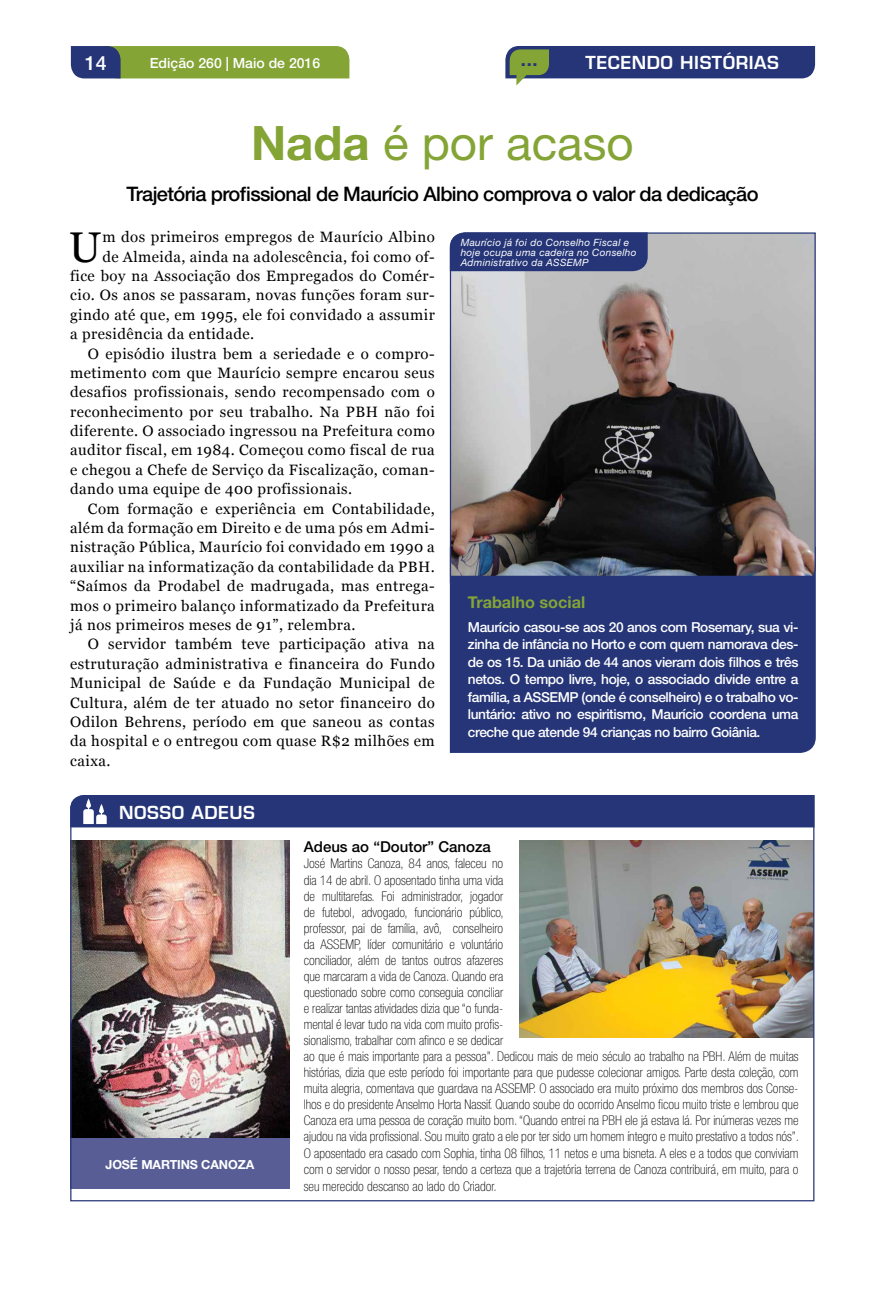
<style>
.page{position:relative;width:886px;height:1294px;background:#fff}
.page>*{position:absolute;margin:0;border:0;box-sizing:border-box;transform-origin:0 0}
.t1{font:47.5px "Helvetica Neue LT Std";color:#84a436}
.t2{font:43px "Georgia";color:#000}
.t3{font:500 21px "Helvetica Neue LT Std";color:#253577}
.t4{font:500 20px "Helvetica Neue LT Std";letter-spacing:-.03em;color:#000}
.t5{font:500 19.62px "Helvetica Neue LT Std";color:#fff}
.t6{font:600 17.5px "Eurostile LT Std";letter-spacing:.03em;color:#fff}
.t7{font:700 16.25px "Helvetica Neue LT Std";color:#84a436}
.t8{font:15px "Georgia";letter-spacing:.03em;color:#000}
.t9{font:500 15px "Helvetica Neue LT Std";color:#000}
.t10{font:500 14px "Helvetica Neue LT Std";color:#fff}
.t11{font:500 13.75px/17.5px "Helvetica Neue LT Std";letter-spacing:-.03em;color:#fff;text-align:justify}
.t12{font:100 condensed 13.38px/16px "Helvetica Neue LT Std";color:#000}
.t13{font:700 12.5px "Helvetica Neue LT Std";letter-spacing:-.01em;color:#fff}
.t14{font:italic 10px/10px "Helvetica Neue LT Std";letter-spacing:.03em;color:#fff}
.s1{font-weight:700}
</style>
<div class="page">
<svg style="left:71px;top:46px;width:278px;height:32px;background:#749142"></svg>
<svg style="left:505px;top:46px;width:310px;height:39px"></svg>
<div style="left:449px;top:583px;width:367px;height:170px;background:#253577"></div>
<svg style="left:449px;top:232px;width:367px;height:351px;background:#7d7a7c"></svg>
<div style="left:450px;top:232px;width:198px;height:39px;background:#253577"></div>
<img style="left:70px;top:795px;width:745px;height:406px">
<h3 class="t5" style="left:85px;top:52px;width:23px">14</h3>
<p class="t10" style="left:150px;top:55px;width:172px">Edição 260 | Maio de 2016</p>
<h3 class="t3" style="left:520px;top:46px;width:19px">...</h3>
<h3 class="t6" style="left:586px;top:52px;width:195px">TECENDO HISTÓRIAS</h3>
<h1 class="t1" style="left:251px;top:114px;width:384px"><span class="s1">Nada</span> é por acaso</h1>
<h3 class="t4" style="left:126px;top:182px;width:634px">Trajetória profissional de Maurício Albino comprova o valor da dedicação</h3>
<h2 class="t2" style="left:69px;top:221px;width:34px">U</h2>
<p class="t8" style="left:102px;top:228px;width:334px">m dos primeiros empregos de Maurício Albino</p>
<p class="t8" style="left:102px;top:247px;width:334px">de Almeida, ainda na adolescência, foi como of-</p>
<p class="t8" style="left:70px;top:267px;width:366px">fice boy na Associação dos Empregados do Comér-</p>
<p class="t8" style="left:70px;top:286px;width:366px">cio. Os anos se passaram, novas funções foram sur-</p>
<p class="t8" style="left:70px;top:305px;width:366px">gindo até que, em 1995, ele foi convidado a assumir</p>
<p class="t8" style="left:70px;top:325px;width:185px">a presidência da entidade.</p>
<p class="t8" style="left:88px;top:344px;width:348px">O episódio ilustra bem a seriedade e o compro-</p>
<p class="t8" style="left:70px;top:363px;width:366px">metimento com que Maurício sempre encarou seus</p>
<p class="t8" style="left:70px;top:383px;width:366px">desafios profissionais, sendo recompensado com o</p>
<p class="t8" style="left:70px;top:402px;width:366px">reconhecimento por seu trabalho. Na PBH não foi</p>
<p class="t8" style="left:70px;top:422px;width:366px">diferente. O associado ingressou na Prefeitura como</p>
<p class="t8" style="left:70px;top:441px;width:366px">auditor fiscal, em 1984. Começou como fiscal de rua</p>
<p class="t8" style="left:70px;top:460px;width:366px">e chegou a Chefe de Serviço da Fiscalização, coman-</p>
<p class="t8" style="left:70px;top:480px;width:283px">dando uma equipe de 400 profissionais.</p>
<p class="t8" style="left:88px;top:499px;width:348px">Com formação e experiência em Contabilidade,</p>
<p class="t8" style="left:70px;top:518px;width:366px">além da formação em Direito e de uma pós em Admi-</p>
<p class="t8" style="left:70px;top:538px;width:366px">nistração Pública, Maurício foi convidado em 1990 a</p>
<p class="t8" style="left:70px;top:557px;width:366px">auxiliar na informatização da contabilidade da PBH.</p>
<p class="t8" style="left:70px;top:577px;width:366px">“Saímos da Prodabel de madrugada, mas entrega-</p>
<p class="t8" style="left:70px;top:596px;width:366px">mos o primeiro balanço informatizado da Prefeitura</p>
<p class="t8" style="left:70px;top:615px;width:287px">já nos primeiros meses de 91”, relembra.</p>
<p class="t8" style="left:88px;top:635px;width:348px">O servidor também teve participação ativa na</p>
<p class="t8" style="left:70px;top:654px;width:366px">estruturação administrativa e financeira do Fundo</p>
<p class="t8" style="left:70px;top:674px;width:366px">Municipal de Saúde e da Fundação Municipal de</p>
<p class="t8" style="left:70px;top:693px;width:366px">Cultura, além de ter atuado no setor financeiro do</p>
<p class="t8" style="left:70px;top:712px;width:366px">Odilon Behrens, período em que saneou as contas</p>
<p class="t8" style="left:70px;top:732px;width:366px">da hospital e o entregou com quase R$2 milhões em</p>
<p class="t8" style="left:70px;top:751px;width:42px">caixa.</p>
<h3 class="t6" style="left:119px;top:801px;width:137px">NOSSO ADEUS</h3>
<p class="t14" style="left:461px;top:237px;width:177px">Maurício já foi do Conselho Fiscal e hoje ocupa uma cadeira no Conselho<br>Administrativo da ASSEMP</p>
<p class="t7" style="left:468px;top:592px;width:119px">Trabalho social</p>
<p class="t11" style="left:468px;top:618px;width:332px">Maurício casou-se aos 20 anos com Rosemary, sua vi&shy;zinha de infância no Horto e com quem namorava des&shy;de os 15. Da união de 44 anos vieram dois filhos e três netos. O tempo livre, hoje, o associado divide entre a família, a ASSEMP (onde é conselheiro) e o trabalho vo&shy;luntário: ativo no espiritismo, Maurício coordena uma creche que atende 94 crianças no bairro Goiânia.</p>
<p class="t13" style="left:106px;top:1156px;width:150px">JOSÉ MARTINS CANOZA</p>
<p class="t9" style="left:304px;top:838px;width:188px">Adeus ao “Doutor” Canoza</p>
<p class="t12" style="left:304px;top:855px;width:497px">José Martins Canoza, 84 anos, faleceu no<br>dia 14 de abril. O aposentado tinha uma vida<br>de multitarefas. Foi administrador, jogador<br>de futebol, advogado, funcionário público,<br>professor, pai de família, avô, conselheiro<br>da ASSEMP, líder comunitário e voluntário<br>conciliador, além de tantos outros afazeres<br>que marcaram a vida de Canoza. Quando era<br>questionado sobre como conseguia conciliar<br>e realizar tantas atividades dizia que “o funda-<br>mental é levar tudo na vida com muito profis-<br>sionalismo, trabalhar com afinco e se dedicar<br>ao que é mais importante para a pessoa”. Dedicou mais de meio século ao trabalho na PBH. Além de muitas histórias, dizia que este período foi importante para que pudesse colecionar amigos. Parte desta coleção, com muita alegria, comentava que guardava na ASSEMP. O associado era muito próximo dos membros dos Conse&shy;lhos e do presidente Anselmo Horta Nassif. Quando soube do ocorrido Anselmo ficou muito triste e lembrou que Canoza era uma pessoa de coração muito bom. “Quando entrei na PBH ele já estava lá. Por inúmeras vezes me ajudou na vida profissional. Sou muito grato a ele por ter sido um homem íntegro e muito prestativo a todos nós”.<br>O aposentado era casado com Sophia, tinha 08 filhos, 11 netos e uma bisneta. A eles e a todos que conviviam com o servidor o nosso pesar, tendo a certeza que a trajetória terrena de Canoza contribuirá, em muito, para o</p>
<p class="t12" style="left:304px;top:1178px;width:194px">seu merecido descanso ao lado do Criador.</p>
</div>
